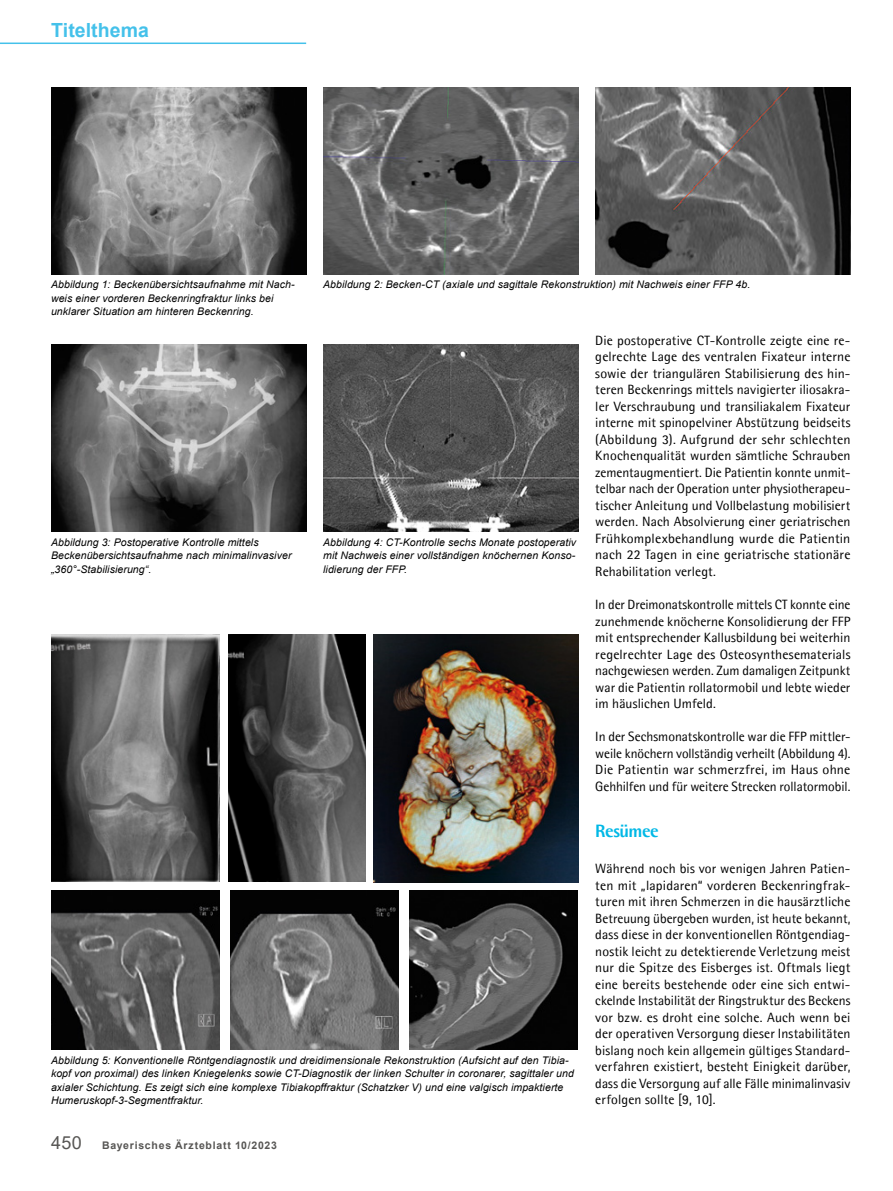
<style>
.page{position:relative;width:893px;height:1191px;background:#fff}
.page>*{position:absolute;margin:0;border:0;box-sizing:border-box;transform-origin:0 0}
.t1{font:700 19.5px "Arial";color:#44c1ea}
.t2{font:800 18px "Agfa Rotis Semisans";letter-spacing:-.03em;color:#00b8e6}
.t3{font:13.5px/16.5px "Agfa Rotis Semisans";letter-spacing:.005em;color:#000;text-align:justify}
.t4{font:italic 10.5px/13.5px "Arial";letter-spacing:.01em;color:#000}
.t5{font:700 10.5px "Arial";letter-spacing:.07em;color:#575654}
.s1{font-weight:400;font-size:18px}
</style>
<div class="page">
<hr style="left:0;top:43px;width:306px;height:1px;background:#44c1ea">
<img style="left:51px;top:88px;width:255px;height:186px">
<img style="left:51px;top:345px;width:255px;height:186px">
<img style="left:323px;top:345px;width:255px;height:186px">
<img style="left:323px;top:88px;width:255px;height:186px">
<img style="left:595px;top:88px;width:255px;height:186px">
<img style="left:51px;top:635px;width:168px;height:247px">
<img style="left:51px;top:890px;width:168px;height:159px">
<img style="left:230px;top:890px;width:168px;height:159px">
<img style="left:410px;top:890px;width:168px;height:159px">
<img style="left:228px;top:635px;width:138px;height:247px">
<img style="left:373px;top:635px;width:205px;height:247px">
<h1 class="t1" style="left:51px;top:16px;width:99px">Titelthema</h1>
<p class="t4" style="left:51px;top:278px;width:245px">Abbildung 1: Beckenübersichtsaufnahme mit Nach&shy;weis einer vorderen Beckenringfraktur links bei unklarer Situation am hinteren Beckenring.</p>
<p class="t4" style="left:323px;top:278px;width:429px">Abbildung 2: Becken-CT (axiale und sagittale Rekonstruktion) mit Nachweis einer FFP 4b.</p>
<p class="t4" style="left:51px;top:535px;width:242px">Abbildung 3: Postoperative Kontrolle mittels<br>Beckenübersichtsaufnahme nach minimalinvasiver „360°-Stabilisierung“.</p>
<p class="t4" style="left:323px;top:535px;width:254px;text-align:justify">Abbildung 4: CT-Kontrolle sechs Monate postoperativ mit Nachweis einer vollständigen knöchernen Konso&shy;lidierung der FFP.</p>
<p class="t4" style="left:51px;top:1053px;width:524px">Abbildung 5: Konventionelle Röntgendiagnostik und dreidimensionale Rekonstruktion (Aufsicht auf den Tibia&shy;kopf von proximal) des linken Kniegelenks sowie CT-Diagnostik der linken Schulter in coronarer, sagittaler und axialer Schichtung. Es zeigt sich eine komplexe Tibiakopffraktur (Schatzker V) und eine valgisch impaktierte Humeruskopf-3-Segmentfraktur.</p>
<p class="t5" style="left:51px;top:1137px;width:227px"><span class="s1">450</span> Bayerisches Ärzteblatt 10/2023</p>
<p class="t3" style="left:595px;top:332px;width:257px">Die postoperative CT-Kontrolle zeigte eine re&shy;gelrechte Lage des ventralen Fixateur interne sowie der triangulären Stabilisierung des hin&shy;teren Beckenrings mittels navigierter iliosakra&shy;ler Verschraubung und transiliakalem Fixateur interne mit spinopelviner Abstützung beidseits (Abbildung 3). Aufgrund der sehr schlechten Knochenqualität wurden sämtliche Schrauben zementaugmentiert. Die Patientin konnte unmit&shy;telbar nach der Operation unter physiotherapeu&shy;tischer Anleitung und Vollbelastung mobilisiert werden. Nach Absolvierung einer geriatrischen Frühkomplexbehandlung wurde die Patientin nach 22 Tagen in eine geriatrische stationäre Rehabilitation verlegt.</p>
<p class="t3" style="left:595px;top:596px;width:257px">In der Dreimonatskontrolle mittels CT konnte eine zunehmende knöcherne Konsolidierung der FFP mit entsprechender Kallusbildung bei weiterhin regelrechter Lage des Osteosynthesematerials nachgewiesen werden. Zum damaligen Zeitpunkt war die Patientin rollatormobil und lebte wieder im häuslichen Umfeld.</p>
<p class="t3" style="left:595px;top:728px;width:257px">In der Sechsmonatskontrolle war die FFP mittler&shy;weile knöchern vollständig verheilt (Abbildung 4).<br>Die Patientin war schmerzfrei, im Haus ohne Gehhilfen und für weitere Strecken rollatormobil.</p>
<h2 class="t2" style="left:595px;top:819px;width:65px">Resümee</h2>
<p class="t3" style="left:595px;top:860px;width:257px">Während noch bis vor wenigen Jahren Patien&shy;ten mit „lapidaren“ vorderen Beckenringfrak&shy;turen mit ihren Schmerzen in die hausärztliche Betreuung übergeben wurden, ist heute bekannt, dass diese in der konventionellen Röntgendiag&shy;nostik leicht zu detektierende Verletzung meist nur die Spitze des Eisberges ist. Oftmals liegt eine bereits bestehende oder eine sich entwi&shy;ckelnde Instabilität der Ringstruktur des Beckens vor bzw. es droht eine solche. Auch wenn bei der operativen Versorgung dieser Instabilitäten bislang noch kein allgemein gültiges Standard&shy;verfahren existiert, besteht Einigkeit darüber, dass die Versorgung auf alle Fälle minimalinvasiv erfolgen sollte [9, 10].</p>
</div>
